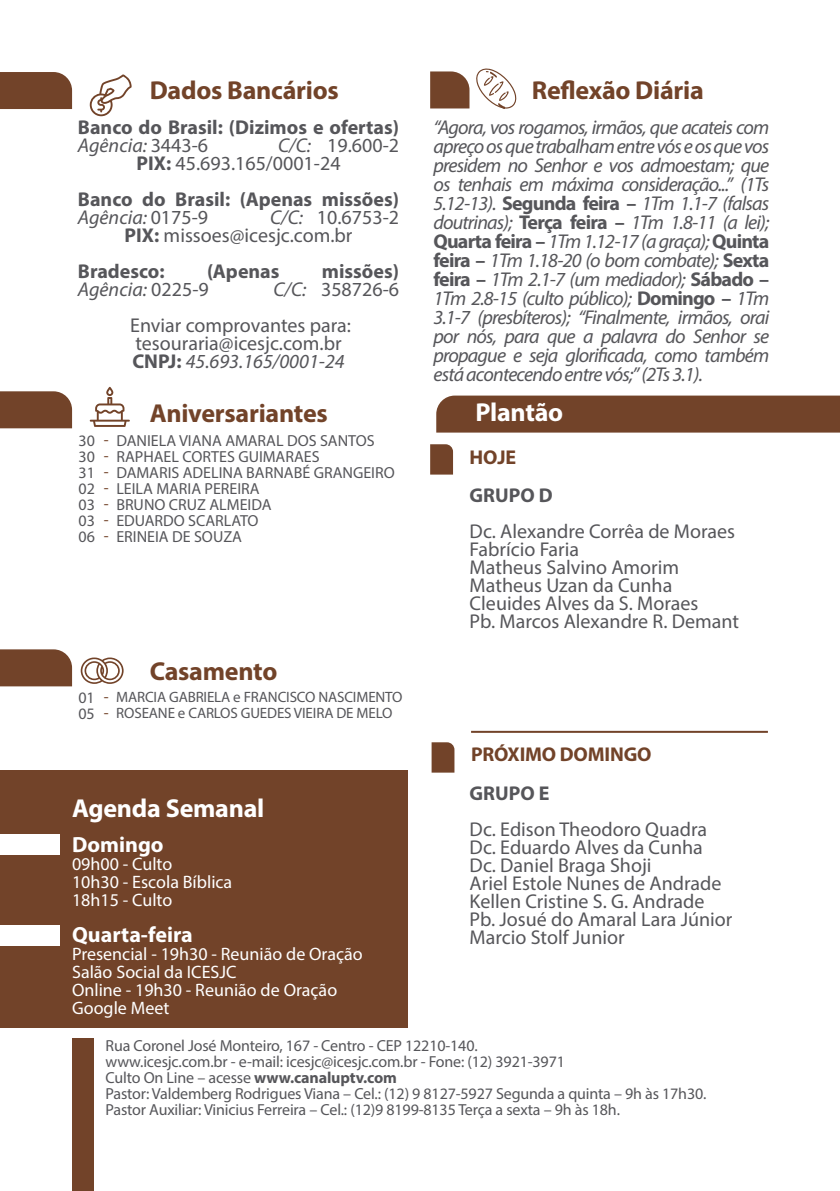
<style>
.page{position:relative;width:840px;height:1191px;background:#fff}
.page>*{position:absolute;margin:0;border:0;box-sizing:border-box;transform-origin:0 0}
.t1{font:700 26px "Myriad Pro";letter-spacing:-.01em;color:#724329}
.t2{font:700 26px "Myriad Pro";letter-spacing:-.01em;color:#fff}
.t3{font:700 22px "Myriad Pro";color:#fff}
.t4{font:italic 20px/19px "Myriad Pro";letter-spacing:-.04em;color:#56565a;text-align:justify}
.t5{font:20px "Myriad Pro";color:#56565a}
.t6{font:700 20px "Myriad Pro";color:#56565a}
.t7{font:italic 20px "Myriad Pro";color:#56565a}
.t8{font:700 20px "Myriad Pro";letter-spacing:-.01em;color:#724329}
.t9{font:18px "Myriad Pro";color:#fff}
.t10{font:16px/16px "Myriad Pro";letter-spacing:-.01em;color:#56565a}
.t11{font:16px "Myriad Pro";color:#724329}
.t12{font:15px "Myriad Pro";letter-spacing:-.01em;color:#56565a}
.s1{font-style:normal}
.s2{font-style:italic}
.s3{font-weight:700}
.s4{font-weight:700;font-style:normal}
</style>
<div class="page">
<div style="left:436px;top:395px;width:403px;height:37px;background:#724329"></div>
<div style="left:0;top:770px;width:408px;height:258px;background:#724329"></div>
<div style="left:0;top:72px;width:72px;height:37px;background:#724329"></div>
<div style="left:0;top:391px;width:72px;height:37px;background:#724329"></div>
<svg style="left:90px;top:387px;width:40px;height:40px"></svg>
<hr style="left:471px;top:731px;width:296px;height:2px;background:#724329">
<svg style="left:81px;top:657px;width:42px;height:27px"></svg>
<div style="left:0;top:834px;width:60px;height:20px;background:#fff"></div>
<div style="left:0;top:925px;width:60px;height:20px;background:#fff"></div>
<svg style="left:430px;top:444px;width:23px;height:30px"></svg>
<svg style="left:431px;top:742px;width:23px;height:30px"></svg>
<div style="left:72px;top:1038px;width:22px;height:153px;background:#724329"></div>
<svg style="left:476px;top:68px;width:40px;height:41px"></svg>
<svg style="left:430px;top:71px;width:39px;height:37px"></svg>
<svg style="left:90px;top:74px;width:41px;height:42px"></svg>
<div style="left:0;top:649px;width:72px;height:37px;background:#724329"></div>
<p class="t1" style="left:150px;top:73px;width:190px">Dados Bancários</p>
<p class="t6" style="left:78px;top:114px;width:322px">Banco do Brasil: (Dizimos e ofertas)</p>
<p class="t7" style="left:78px;top:133px;width:132px">Agência: <span class="s1">3443-6</span></p>
<p class="t5" style="left:278px;top:133px;width:122px"><span class="s2">C/C:</span> 19.600-2</p>
<p class="t5" style="left:136px;top:151px;width:205px"><span class="s3">PIX:</span> 45.693.165/0001-24</p>
<p class="t6" style="left:78px;top:186px;width:322px">Banco do Brasil: (Apenas missões)</p>
<p class="t7" style="left:78px;top:205px;width:132px">Agência: <span class="s1">0175-9</span></p>
<p class="t5" style="left:270px;top:205px;width:130px"><span class="s2">C/C:</span> 10.6753-2</p>
<p class="t5" style="left:124px;top:223px;width:229px"><span class="s3">PIX:</span> missoes@icesjc.com.br</p>
<p class="t6" style="left:78px;top:258px;width:88px">Bradesco:</p>
<p class="t6" style="left:207px;top:258px;width:74px">(Apenas</p>
<p class="t6" style="left:322px;top:258px;width:79px">missões)</p>
<p class="t7" style="left:78px;top:277px;width:132px">Agência: <span class="s1">0225-9</span></p>
<p class="t5" style="left:273px;top:277px;width:127px"><span class="s2">C/C:</span> 358726-6</p>
<p class="t5" style="left:130px;top:313px;width:222px">Enviar comprovantes para:</p>
<p class="t5" style="left:135px;top:331px;width:207px">tesouraria@icesjc.com.br</p>
<p class="t7" style="left:132px;top:349px;width:214px"><span class="s4">CNPJ:</span> 45.693.165/0001-24</p>
<p class="t10" style="left:79px;top:432px;width:18px">30</p>
<p class="t10" style="left:79px;top:448px;width:18px">30</p>
<p class="t10" style="left:79px;top:464px;width:18px">31</p>
<p class="t10" style="left:79px;top:480px;width:18px">02</p>
<p class="t10" style="left:79px;top:496px;width:18px">03</p>
<p class="t10" style="left:79px;top:512px;width:18px">03</p>
<p class="t10" style="left:79px;top:528px;width:18px">06</p>
<p class="t11" style="left:104px;top:429px;width:6px">-</p>
<p class="t11" style="left:104px;top:445px;width:6px">-</p>
<p class="t11" style="left:104px;top:461px;width:6px">-</p>
<p class="t11" style="left:104px;top:477px;width:6px">-</p>
<p class="t11" style="left:104px;top:493px;width:6px">-</p>
<p class="t11" style="left:104px;top:509px;width:6px">-</p>
<p class="t11" style="left:104px;top:525px;width:6px">-</p>
<p class="t1" style="left:150px;top:396px;width:179px">Aniversariantes</p>
<p class="t10" style="left:116px;top:432px;width:260px">DANIELA VIANA AMARAL DOS SANTOS</p>
<p class="t10" style="left:116px;top:448px;width:280px">RAPHAEL CORTES GUIMARAES<br>DAMARIS ADELINA BARNABÉ GRANGEIRO</p>
<p class="t10" style="left:116px;top:480px;width:145px">LEILA MARIA PEREIRA</p>
<p class="t10" style="left:116px;top:496px;width:157px">BRUNO CRUZ ALMEIDA</p>
<p class="t10" style="left:116px;top:512px;width:144px">EDUARDO SCARLATO</p>
<p class="t10" style="left:116px;top:528px;width:127px">ERINEIA DE SOUZA</p>
<p class="t10" style="left:78px;top:689px;width:18px">01</p>
<p class="t10" style="left:78px;top:705px;width:18px">05</p>
<p class="t11" style="left:104px;top:686px;width:6px">-</p>
<p class="t11" style="left:104px;top:702px;width:6px">-</p>
<p class="t1" style="left:150px;top:654px;width:129px">Casamento</p>
<p class="t12" style="left:116px;top:687px;width:287px">MARCIA GABRIELA e FRANCISCO NASCIMENTO</p>
<p class="t12" style="left:116px;top:703px;width:277px">ROSEANE e CARLOS GUEDES VIEIRA DE MELO</p>
<p class="t2" style="left:72px;top:791px;width:194px">Agenda Semanal</p>
<p class="t3" style="left:72px;top:830px;width:93px">Domingo</p>
<p class="t9" style="left:72px;top:852px;width:102px">09h00 - Culto</p>
<p class="t9" style="left:72px;top:870px;width:162px">10h30 - Escola Bíblica</p>
<p class="t9" style="left:72px;top:888px;width:102px">18h15 - Culto</p>
<p class="t3" style="left:72px;top:920px;width:122px">Quarta-feira</p>
<p class="t9" style="left:72px;top:942px;width:292px">Presencial - 19h30 - Reunião de Oração</p>
<p class="t9" style="left:72px;top:960px;width:166px">Salão Social da ICESJC</p>
<p class="t9" style="left:72px;top:978px;width:266px">Online - 19h30 - Reunião de Oração</p>
<p class="t9" style="left:72px;top:996px;width:99px">Google Meet</p>
<p class="t1" style="left:531px;top:73px;width:173px">Reflexão Diária</p>
<p class="t4" style="left:433px;top:118px;width:337px">“Agora, vos rogamos, irmãos, que acateis com apreço os que trabalham entre vós e os que vos presidem no Senhor e vos admoestam; que os tenhais em máxima consideração...” (1Ts 5.12-13). <span class="s4">Segunda feira –</span> 1Tm 1.1-7 (falsas doutrinas); <span class="s4">Terça feira –</span> 1Tm 1.8-11 (a lei); <span class="s4">Quarta feira –</span> 1Tm 1.12-17 (a graça); <span class="s4">Quinta feira –</span> 1Tm 1.18-20 (o bom combate); <span class="s4">Sexta feira –</span> 1Tm 2.1-7 (um mediador); <span class="s4">Sábado – </span>1Tm 2.8-15 (culto público); <span class="s4">Domingo –</span> 1Tm 3.1-7 (presbíteros); “Finalmente, irmãos, orai por nós, para que a palavra do Senhor se propague e seja glorificada, como também está acontecendo entre vós;” (2Ts 3.1).</p>
<p class="t2" style="left:475px;top:395px;width:89px">Plantão</p>
<p class="t8" style="left:469px;top:444px;width:48px">HOJE</p>
<p class="t6" style="left:469px;top:482px;width:84px">GRUPO D</p>
<p class="t5" style="left:469px;top:519px;width:267px">Dc. Alexandre Corrêa de Moraes</p>
<p class="t5" style="left:469px;top:537px;width:111px">Fabrício Faria</p>
<p class="t5" style="left:469px;top:555px;width:211px">Matheus Salvino Amorim</p>
<p class="t5" style="left:469px;top:573px;width:204px">Matheus Uzan da Cunha</p>
<p class="t5" style="left:469px;top:591px;width:230px">Cleuides Alves da S. Moraes</p>
<p class="t5" style="left:469px;top:609px;width:271px">Pb. Marcos Alexandre R. Demant</p>
<p class="t8" style="left:471px;top:741px;width:182px">PRÓXIMO DOMINGO</p>
<p class="t6" style="left:469px;top:780px;width:81px">GRUPO E</p>
<p class="t5" style="left:469px;top:816px;width:239px">Dc. Edison Theodoro Quadra</p>
<p class="t5" style="left:469px;top:834px;width:234px">Dc. Eduardo Alves da Cunha</p>
<p class="t5" style="left:469px;top:852px;width:183px">Dc. Daniel Braga Shoji</p>
<p class="t5" style="left:469px;top:870px;width:253px">Ariel Estole Nunes de Andrade</p>
<p class="t5" style="left:469px;top:888px;width:236px">Kellen Cristine S. G. Andrade</p>
<p class="t5" style="left:469px;top:906px;width:264px">Pb. Josué do Amaral Lara Júnior</p>
<p class="t5" style="left:469px;top:924px;width:156px">Marcio Stolf Junior</p>
<p class="t10" style="left:105px;top:1037px;width:373px">Rua Coronel José Monteiro, 167 - Centro - CEP 12210-140.</p>
<p class="t10" style="left:105px;top:1053px;width:460px">www.icesjc.com.br - e-mail: icesjc@icesjc.com.br - Fone: (12) 3921-3971</p>
<p class="t10" style="left:105px;top:1069px;width:293px">Culto On Line – acesse <span class="s3">www.canaluptv.com</span></p>
<p class="t10" style="left:105px;top:1085px;width:602px">Pastor: Valdemberg Rodrigues Viana – Cel.: (12) 9 8127-5927 Segunda a quinta – 9h às 17h30.</p>
<p class="t10" style="left:105px;top:1101px;width:515px">Pastor Auxiliar: Vinicius Ferreira – Cel.: (12)9 8199-8135 Terça a sexta – 9h às 18h.</p>
</div>
